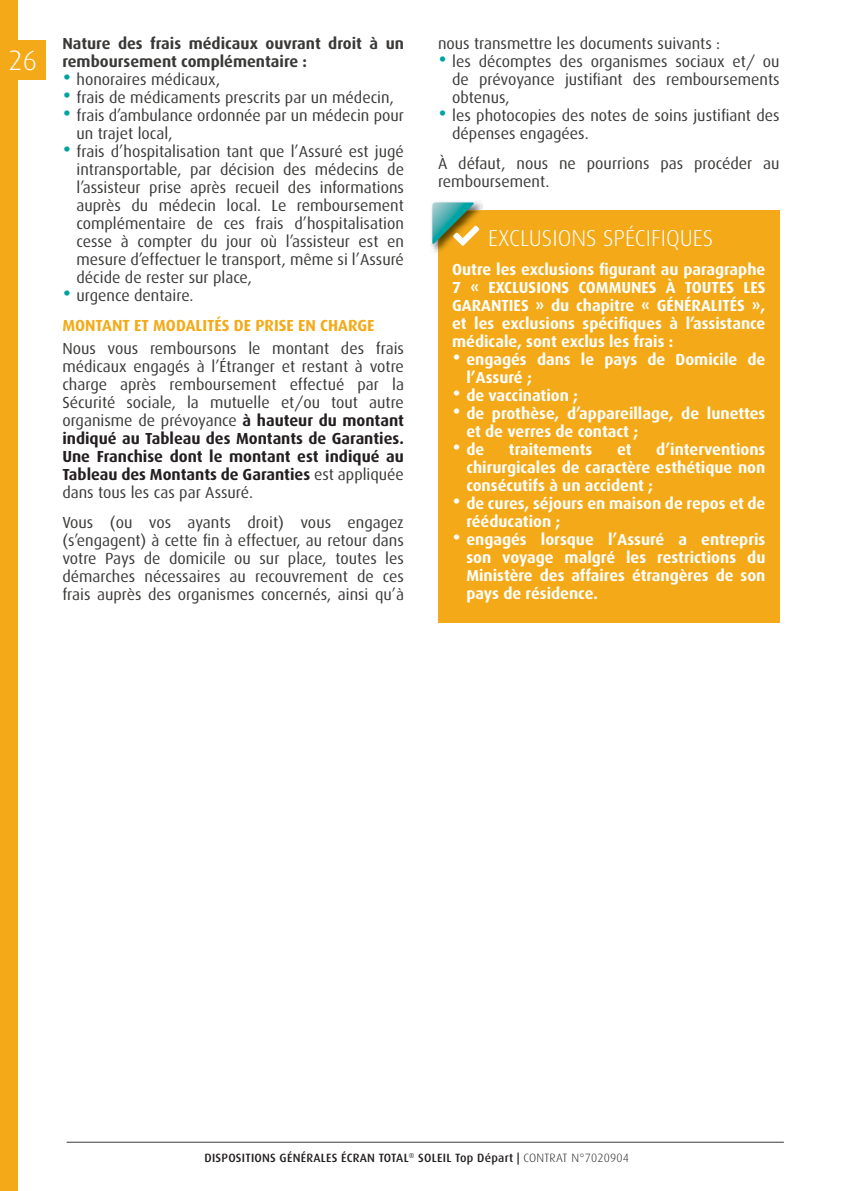
<style>
.page{position:relative;width:842px;height:1191px;background:#fff}
.page>*{position:absolute;margin:0;border:0;box-sizing:border-box;transform-origin:0 0}
.t1{font:300 28px "Dax";color:#fff}
.t2{font:300 23px "Dax";color:#fff}
.t3{font:16px/18px "Dax";color:#3a3938;text-align:justify}
.t4{font:700 16px/18px "Dax";color:#fff;text-align:justify}
.t5{font:700 16px/18px "Dax";color:#3a3938}
.t6{font:700 16px/29.4px "Dax";color:#f4aa18}
.t7{font:500 12px "Dax";letter-spacing:.02em;color:#231f20}
.s1{font-size:28px;color:#00a3a4}
.s2{font-weight:400;font-size:28px;color:#00a3a4}
.s3{font-weight:400;color:#3a3938}
.s4{font-weight:700;color:#231f20}
.s5{font-weight:400;font-size:28px}
.s6{font-weight:300}
</style>
<div class="page">
<hr style="left:67px;top:1141px;width:717px;height:1px;background:#3a3938">
<div style="left:0;top:0;width:17px;height:1191px;background:#f4aa18"></div>
<div style="left:0;top:40px;width:45px;height:39px;background:#f4aa18"></div>
<div style="left:438px;top:210px;width:342px;height:412px;background:#f4aa18"></div>
<img style="left:430px;top:201px;width:53px;height:52px">
<img style="left:438px;top:210px;width:45px;height:43px">
<svg style="left:432px;top:202px;width:47px;height:44px"></svg>
<h1 class="t1" style="left:8px;top:47px;width:30px">26</h1>
<p class="t5" style="left:62px;top:35px;width:343px">Nature des frais médicaux ouvrant droit à un remboursement complémentaire :</p>
<p class="t3" style="left:62px;top:71px;width:159px"><span class="s1">•</span> honoraires médicaux,</p>
<p class="t3" style="left:62px;top:89px;width:333px"><span class="s1">•</span> frais de médicaments prescrits par un médecin,</p>
<p class="t3" style="left:77px;top:107px;width:329px;text-indent:-14px"><span class="s1">•</span> frais d’ambulance ordonnée par un médecin pour un trajet local,</p>
<p class="t3" style="left:77px;top:143px;width:329px;text-indent:-14px"><span class="s1">•</span> frais d’hospitalisation tant que l’Assuré est jugé intransportable, par décision des médecins de l’assisteur prise après recueil des informations auprès du médecin local. Le remboursement complémentaire de ces frais d’hospitalisation cesse à compter du jour où l’assisteur est en mesure d’effectuer le transport, même si l’Assuré décide de rester sur place,</p>
<p class="t6" style="left:62px;top:282px;width:314px"><span class="s2">•</span> <span class="s3">urgence dentaire.<br></span>MONTANT ET MODALITÉS DE PRISE EN CHARGE</p>
<p class="t3" style="left:62px;top:340px;width:343px">Nous vous remboursons le montant des frais médicaux engagés à l’Étranger et restant à votre charge après remboursement effectué par la Sécurité sociale, la mutuelle et/ou tout autre organisme de prévoyance <span class="s4">à hauteur du montant indiqué au Tableau des Montants de Garanties.<br>Une Franchise dont le montant est indiqué au Tableau des Montants de Garanties</span> est appliquée dans tous les cas par Assuré.</p>
<p class="t3" style="left:62px;top:514px;width:343px">Vous (ou vos ayants droit) vous engagez (s’engagent) à cette fin à effectuer, au retour dans votre Pays de domicile ou sur place, toutes les démarches nécessaires au recouvrement de ces frais auprès des organismes concernés, ainsi qu’à</p>
<p class="t3" style="left:438px;top:36px;width:284px">nous transmettre les documents suivants :</p>
<p class="t3" style="left:452px;top:54px;width:329px;text-indent:-14px"><span class="s1">•</span> les décomptes des organismes sociaux et/ ou de prévoyance justifiant des remboursements obtenus,</p>
<p class="t3" style="left:452px;top:108px;width:329px;text-indent:-14px"><span class="s1">•</span> les photocopies des notes de soins justifiant des dépenses engagées.</p>
<p class="t3" style="left:438px;top:155px;width:343px">À défaut, nous ne pourrions pas procéder au remboursement.</p>
<h2 class="t2" style="left:488px;top:227px;width:227px">EXCLUSIONS SPÉCIFIQUES</h2>
<p class="t4" style="left:452px;top:261px;width:315px">Outre les exclusions figurant au paragraphe 7 « EXCLUSIONS COMMUNES À TOUTES LES GARANTIES » du chapitre « GÉNÉRALITÉS », et les exclusions spécifiques à l’assistance médicale, sont exclus les frais :</p>
<p class="t4" style="left:466px;top:351px;width:301px;text-indent:-14px"><span class="s5">•</span> engagés dans le pays de Domicile de l’Assuré ;</p>
<p class="t4" style="left:452px;top:387px;width:127px"><span class="s5">•</span> de vaccination ;</p>
<p class="t4" style="left:466px;top:405px;width:301px;text-indent:-14px"><span class="s5">•</span> de prothèse, d’appareillage, de lunettes et de verres de contact ;</p>
<p class="t4" style="left:452px;top:441px;width:34px"><span class="s5">•</span> de</p>
<p class="t4" style="left:509px;top:441px;width:85px">traitements</p>
<p class="t4" style="left:617px;top:441px;width:16px">et</p>
<p class="t4" style="left:466px;top:441px;width:301px;text-indent:190px">d’interventions chirurgicales de caractère esthétique non consécutifs à un accident ;</p>
<p class="t4" style="left:466px;top:495px;width:301px;text-indent:-14px"><span class="s5">•</span> de cures, séjours en maison de repos et de rééducation ;</p>
<p class="t4" style="left:466px;top:531px;width:301px;text-indent:-14px"><span class="s5">•</span> engagés lorsque l’Assuré a entrepris son voyage malgré les restrictions du Ministère des affaires étrangères de son pays de résidence.</p>
<p class="t7" style="left:205px;top:1152px;width:426px">DISPOSITIONS GÉNÉRALES ÉCRAN TOTAL<sup>®</sup> SOLEIL Top Départ | <span class="s6">CONTRAT N°7020904</span></p>
</div>
